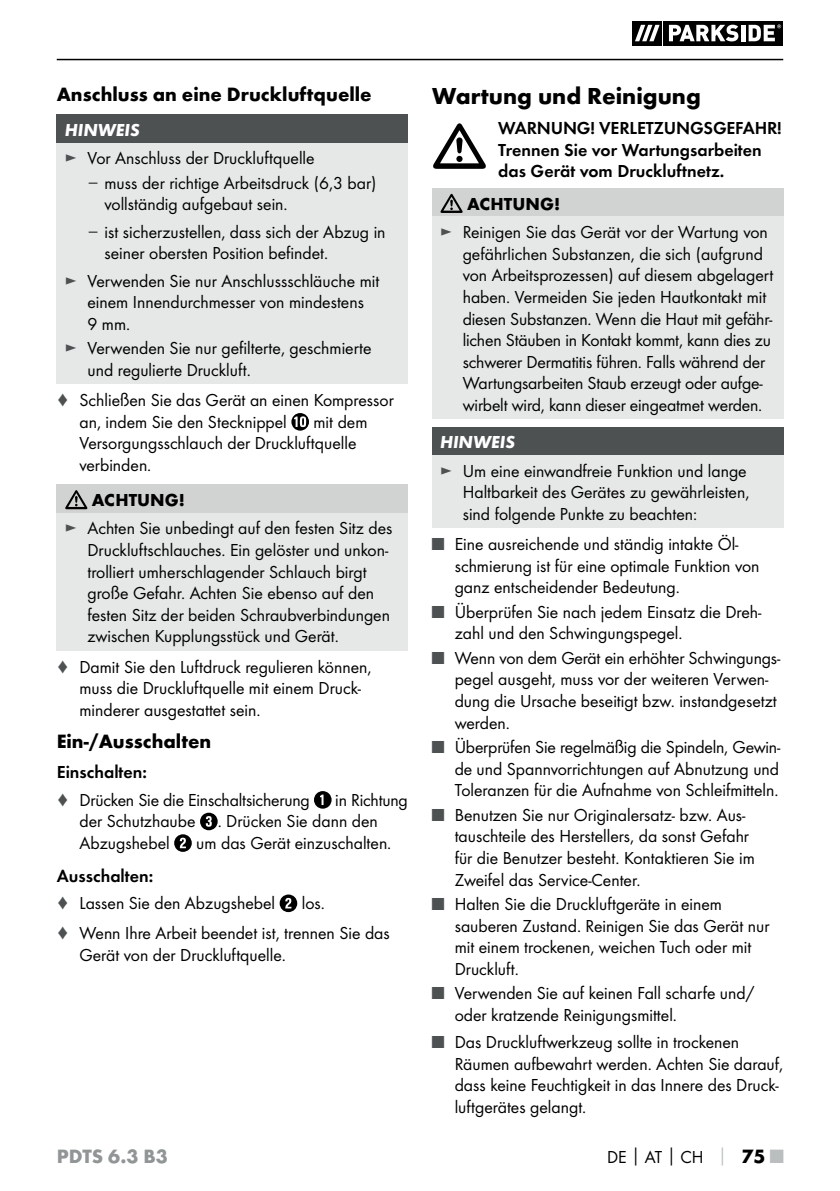
<style>
.page{position:relative;width:840px;height:1191px;background:#fff}
.page>*{position:absolute;margin:0;border:0;box-sizing:border-box;transform-origin:0 0}
.t1{font:700 24px "Futura";color:#000001}
.t2{font:700 20px "Futura";color:#000001}
.t3{font:700 20px "Futura";color:#919596}
.t4{font:18px/21.6px "Futura Boo";color:#000001}
.t5{font:18px/21.6px "Futura Dem";color:#000001}
.t6{font:700 18px "Futura";color:#000001}
.t7{font:italic 700 18px "Futura";color:#fff}
.s1{color:#4e5152}
.s2{font-family:"Verdana";color:#4e5152}
.s3{font-family:"Futura";font-weight:700}
.s4{font-family:"Futura";font-weight:700;color:#babebf}
.s5{font-family:"Futura";font-weight:700;font-size:20px}
.s6{font-family:"Futura";font-weight:700;font-size:20px;color:#babebf}
</style>
<div class="page">
<hr style="left:57px;top:59px;width:725px;height:1px;background:#000001">
<svg style="left:661px;top:21px;width:1px;height:24px"></svg>
<svg style="left:632px;top:21px;width:29px;height:24px"></svg>
<svg style="left:663px;top:21px;width:119px;height:24px"></svg>
<svg style="left:634px;top:25px;width:25px;height:16px"></svg>
<svg style="left:668px;top:25px;width:70px;height:16px"></svg>
<svg style="left:740px;top:25px;width:4px;height:16px"></svg>
<svg style="left:748px;top:24px;width:32px;height:17px"></svg>
<div style="left:57px;top:115px;width:351px;height:28px;background:#4e5152"></div>
<div style="left:57px;top:143px;width:351px;height:241px;background:#e6e8e7"></div>
<svg style="left:291px;top:413px;width:18px;height:17px"></svg>
<div style="left:57px;top:484px;width:351px;height:29px;background:#d1d3d2"></div>
<div style="left:57px;top:513px;width:351px;height:137px;background:#e6e8e7"></div>
<svg style="left:65px;top:490px;width:22px;height:19px"></svg>
<svg style="left:314px;top:791px;width:17px;height:17px"></svg>
<svg style="left:200px;top:812px;width:17px;height:18px"></svg>
<svg style="left:174px;top:834px;width:18px;height:18px"></svg>
<svg style="left:279px;top:894px;width:18px;height:18px"></svg>
<svg style="left:433px;top:123px;width:52px;height:46px"></svg>
<div style="left:432px;top:188px;width:350px;height:28px;background:#d1d3d2"></div>
<div style="left:432px;top:216px;width:350px;height:203px;background:#e6e8e7"></div>
<svg style="left:440px;top:194px;width:22px;height:19px"></svg>
<div style="left:432px;top:427px;width:350px;height:28px;background:#4e5152"></div>
<div style="left:432px;top:455px;width:350px;height:73px;background:#e6e8e7"></div>
<p class="t2" style="left:57px;top:86px;width:316px">Anschluss an eine Druckluftquelle</p>
<p class="t7" style="left:65px;top:124px;width:76px">HINWEIS</p>
<p class="t4" style="left:65px;top:149px;width:251px"><span class="s1">►</span> Vor Anschluss der Druckluftquelle</p>
<p class="t4" style="left:104px;top:173px;width:273px;text-indent:-17px"><span class="s2">–</span> muss der richtige Arbeitsdruck (6,3 bar) vollständig aufgebaut sein.</p>
<p class="t4" style="left:104px;top:222px;width:282px;text-indent:-17px"><span class="s2">–</span> ist sicherzustellen, dass sich der Abzug in seiner obersten Position befindet.</p>
<p class="t4" style="left:87px;top:271px;width:293px;text-indent:-23px"><span class="s1">►</span> Verwenden Sie nur Anschlussschläuche mit einem Innendurchmesser von mindestens<br>9 mm.</p>
<p class="t4" style="left:87px;top:338px;width:285px;text-indent:-23px"><span class="s1">►</span> Verwenden Sie nur gefilterte, geschmierte und regulierte Druckluft.</p>
<p class="t4" style="left:79px;top:390px;width:316px;text-indent:-23px"><span class="s1">♦</span> Schließen Sie das Gerät an einen Kompressor an, indem Sie den Stecknippel</p>
<p class="t4" style="left:79px;top:412px;width:289px;text-indent:234px">mit dem<br>Versorgungsschlauch der Druckluftquelle verbinden.</p>
<p class="t6" style="left:92px;top:493px;width:94px">ACHTUNG!</p>
<p class="t4" style="left:87px;top:518px;width:306px;text-indent:-23px"><span class="s1">►</span> Achten Sie unbedingt auf den festen Sitz des Druckluftschlauches. Ein gelöster und unkon&shy;trolliert umherschlagender Schlauch birgt große Gefahr. Achten Sie ebenso auf den festen Sitz der beiden Schraubverbindungen zwischen Kupplungsstück und Gerät.</p>
<p class="t4" style="left:79px;top:656px;width:293px;text-indent:-23px"><span class="s1">♦</span> Damit Sie den Luftdruck regulieren können, muss die Druckluftquelle mit einem Druck&shy;minderer ausgestattet sein.</p>
<p class="t2" style="left:57px;top:733px;width:156px">Ein-/Ausschalten</p>
<p class="t5" style="left:57px;top:762px;width:92px">Einschalten:</p>
<p class="t4" style="left:57px;top:790px;width:254px"><span class="s1">♦</span> Drücken Sie die Einschaltsicherung</p>
<p class="t4" style="left:79px;top:790px;width:330px;text-indent:256px">in Richtung der Schutzhaube . Drücken Sie dann den<br>Abzugshebel</p>
<p class="t4" style="left:196px;top:833px;width:196px">um das Gerät einzuschalten.</p>
<p class="t5" style="left:57px;top:866px;width:98px">Ausschalten:</p>
<p class="t4" style="left:57px;top:893px;width:220px"><span class="s1">♦</span> Lassen Sie den Abzugshebel</p>
<p class="t4" style="left:57px;top:889px;width:334px;line-height:30px;text-indent:245px">los.<br><span class="s1">♦</span> Wenn Ihre Arbeit beendet ist, trennen Sie das</p>
<p class="t4" style="left:79px;top:945px;width:208px">Gerät von der Druckluftquelle.</p>
<h1 class="t1" style="left:432px;top:87px;width:270px">Wartung und Reinigung</h1>
<p class="t5" style="left:498px;top:118px;width:285px">WARNUNG! VERLETZUNGSGEFAHR!<br>Trennen Sie vor Wartungsarbeiten das Gerät vom Druckluftnetz.</p>
<p class="t6" style="left:467px;top:197px;width:94px">ACHTUNG!</p>
<p class="t4" style="left:462px;top:222px;width:312px;text-indent:-23px"><span class="s1">►</span> Reinigen Sie das Gerät vor der Wartung von gefährlichen Substanzen, die sich (aufgrund von Arbeitsprozessen) auf diesem abgelagert haben. Vermeiden Sie jeden Hautkontakt mit diesen Substanzen. Wenn die Haut mit gefähr&shy;lichen Stäuben in Kontakt kommt, kann dies zu schwerer Dermatitis führen. Falls während der Wartungsarbeiten Staub erzeugt oder aufge&shy;wirbelt wird, kann dieser einge atmet werden.</p>
<p class="t7" style="left:440px;top:436px;width:76px">HINWEIS</p>
<p class="t4" style="left:462px;top:461px;width:288px;text-indent:-23px"><span class="s1">►</span> Um eine einwandfreie Funktion und lange<br>Haltbarkeit des Gerätes zu gewährleisten, sind folgende Punkte zu beachten:</p>
<p class="t4" style="left:454px;top:534px;width:306px;text-indent:-23px"><span class="s1">■</span> Eine ausreichende und ständig intakte Öl&shy;schmierung ist für eine optimale Funktion von ganz entscheidender Bedeutung.</p>
<p class="t4" style="left:454px;top:602px;width:308px;text-indent:-23px"><span class="s1">■</span> Überprüfen Sie nach jedem Einsatz die Dreh&shy;zahl und den Schwingungspegel.</p>
<p class="t4" style="left:454px;top:648px;width:327px;text-indent:-23px"><span class="s1">■</span> Wenn von dem Gerät ein erhöhter Schwingungs&shy;pegel ausgeht, muss vor der weiteren Verwen&shy;dung die Ursache beseitigt bzw. instandgesetzt werden.</p>
<p class="t4" style="left:454px;top:737px;width:327px;text-align:justify;text-indent:-23px"><span class="s1">■</span> Überprüfen Sie regelmäßig die Spindeln, Gewin&shy;de und Spannvorrichtungen auf Abnutzung und Toleranzen für die Aufnahme von Schleifmitteln.</p>
<p class="t4" style="left:454px;top:805px;width:301px;text-indent:-23px"><span class="s1">■</span> Benutzen Sie nur Originalersatz- bzw. Aus&shy;tauschteile des Herstellers, da sonst Gefahr für die Benutzer besteht. Kontaktieren Sie im Zweifel das Service-Center.</p>
<p class="t4" style="left:454px;top:894px;width:316px;text-indent:-23px"><span class="s1">■</span> Halten Sie die Druckluftgeräte in einem sauberen Zustand. Reinigen Sie das Gerät nur mit einem trockenen, weichen Tuch oder mit Druckluft.</p>
<p class="t4" style="left:454px;top:983px;width:301px;text-indent:-23px"><span class="s1">■</span> Verwenden Sie auf keinen Fall scharfe und/ oder kratzende Reinigungsmittel.</p>
<p class="t4" style="left:454px;top:1032px;width:330px;text-indent:-23px"><span class="s1">■</span> Das Druckluftwerkzeug sollte in trockenen Räumen aufbewahrt werden. Achten Sie darauf, dass keine Feuchtigkeit in das Innere des Druck&shy;luftgerätes gelangt.</p>
<p class="t3" style="left:57px;top:1148px;width:112px">PDTS 6.3 B3</p>
<p class="t4" style="left:606px;top:1146px;width:178px">DE<span class="s3">│</span>AT<span class="s3">│</span>CH <span class="s4">│</span> <span class="s5">75</span> <span class="s6">■</span></p>
</div>
